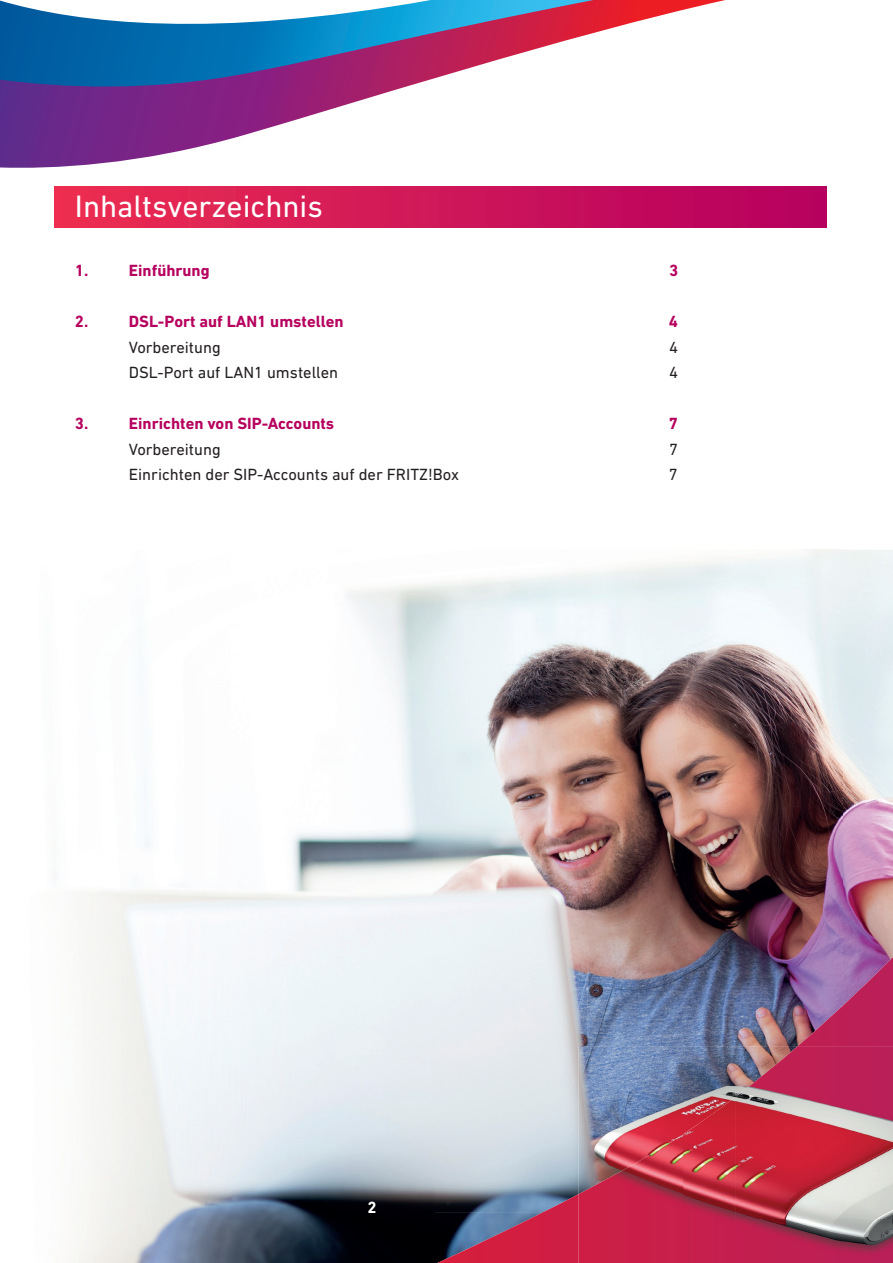
<style>
.page{position:relative;width:893px;height:1263px;background:#fff}
.page>*{position:absolute;margin:0;border:0;box-sizing:border-box;transform-origin:0 0}
.t1{font:31.5px "DIN Next LT Pro";color:#fff}
.t2{font:16.5px "DIN Next LT Pro";color:#231f20}
.t3{font:700 16.5px "DIN Next LT Pro";color:#b6025e}
.t4{font:700 16.5px "DIN Next LT Pro";color:#fff}
</style>
<div class="page">
<img style="left:79px;top:550px;width:763px;height:407px">
<img style="left:842px;top:550px;width:51px;height:407px">
<img style="left:72px;top:957px;width:363px;height:306px">
<svg style="left:0;top:0;width:725px;height:168px"></svg>
<svg style="left:0;top:0;width:593px;height:92px"></svg>
<img style="left:437px;top:957px;width:456px;height:306px">
<div style="left:54px;top:186px;width:772px;height:41px;background:linear-gradient(to right,#ec2e51,#b40060)"></div>
<img style="left:578px;top:1046px;width:132px;height:88px">
<img style="left:710px;top:1046px;width:26px;height:49px">
<img style="left:710px;top:1095px;width:26px;height:1px">
<img style="left:736px;top:1046px;width:157px;height:217px">
<img style="left:683px;top:1096px;width:53px;height:167px">
<img style="left:578px;top:1134px;width:105px;height:129px">
<h1 class="t1" style="left:75px;top:188px;width:249px">Inhaltsverzeichnis</h1>
<p class="t3" style="left:75px;top:261px;width:15px">1.</p>
<p class="t3" style="left:129px;top:261px;width:82px">Einführung</p>
<p class="t3" style="left:669px;top:261px;width:11px">3</p>
<p class="t3" style="left:75px;top:312px;width:15px">2.</p>
<p class="t3" style="left:129px;top:312px;width:216px">DSL-Port auf LAN1 umstellen</p>
<p class="t3" style="left:669px;top:312px;width:11px">4</p>
<p class="t2" style="left:129px;top:337px;width:93px">Vorbereitung</p>
<p class="t2" style="left:669px;top:337px;width:10px">4</p>
<p class="t2" style="left:129px;top:363px;width:211px">DSL-Port auf LAN1 umstellen</p>
<p class="t2" style="left:669px;top:363px;width:10px">4</p>
<p class="t3" style="left:75px;top:414px;width:15px">3.</p>
<p class="t3" style="left:129px;top:414px;width:207px">Einrichten von SIP-Accounts</p>
<p class="t3" style="left:669px;top:414px;width:11px">7</p>
<p class="t2" style="left:129px;top:439px;width:93px">Vorbereitung</p>
<p class="t2" style="left:669px;top:439px;width:10px">7</p>
<p class="t2" style="left:129px;top:465px;width:332px">Einrichten der SIP-Accounts auf der FRITZ!Box</p>
<p class="t2" style="left:669px;top:465px;width:10px">7</p>
<p class="t4" style="left:367px;top:1197px;width:11px">2</p>
</div>
